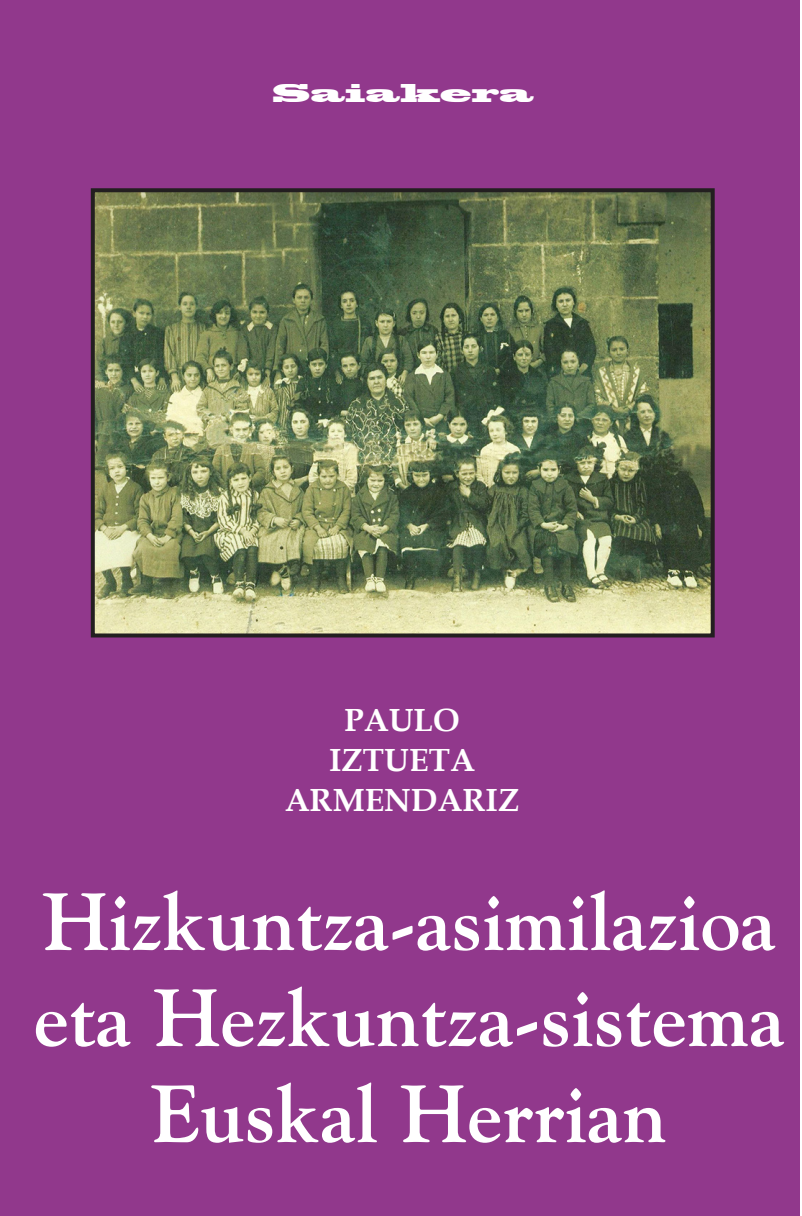
<style>
.page{position:relative;width:802px;height:1216px;background:#fff}
.page>*{position:absolute;margin:0;border:0;box-sizing:border-box;transform-origin:0 0}
.t1{font:700 80px "Goudy";color:#fff}
.t2{font:700 32px "Book Antiqua";color:#fff}
.t3{font:24px "Blackoak Std";color:#fff}
</style>
<div class="page">
<div style="left:0;top:0;width:799px;height:1215px;background:#91388c"></div>
<img style="left:96px;top:193px;width:613px;height:439px">
<div style="left:91px;top:188px;width:623px;height:449px;border:4px solid #231f20"></div>
<p class="t3" style="left:272px;top:77px;width:264px">Saiakera</p>
<p class="t2" style="left:344px;top:697px;width:117px">PAULO</p>
<p class="t2" style="left:329px;top:737px;width:147px">IZTUETA</p>
<p class="t2" style="left:285px;top:777px;width:236px">ARMENDARIZ</p>
<p class="t1" style="left:42px;top:872px;width:735px">Hizkuntza-asimilazioa</p>
<p class="t1" style="left:33px;top:968px;width:752px">eta Hezkuntza-sistema</p>
<p class="t1" style="left:151px;top:1064px;width:517px">Euskal Herrian</p>
</div>
